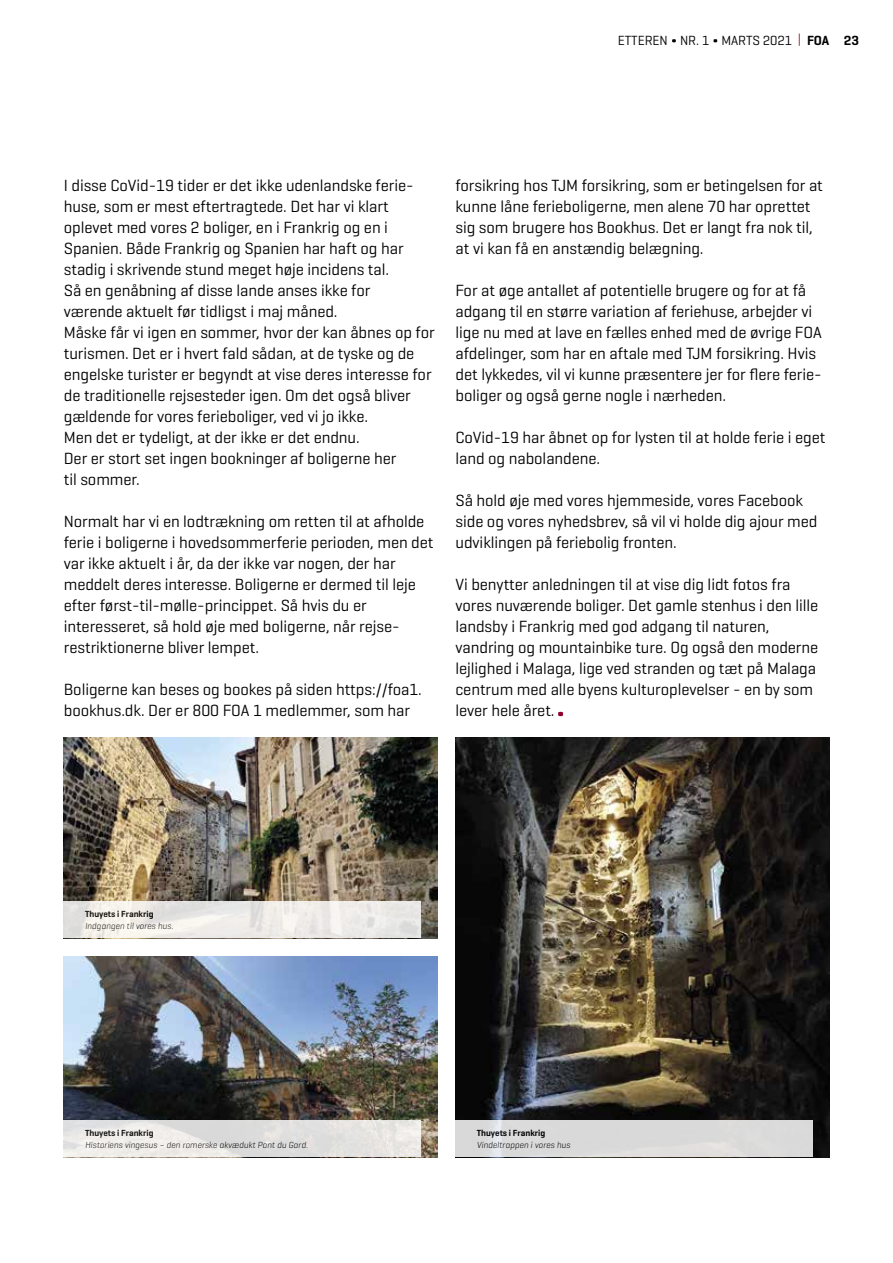
<style>
.page{position:relative;width:893px;height:1263px;background:#fff}
.page>*{position:absolute;margin:0;border:0;box-sizing:border-box;transform-origin:0 0}
.t1{font:16.5px/21px "Geogrotesque";letter-spacing:-.005em;color:#000}
.t2{font:13.5px "Geogrotesque";letter-spacing:-.005em;color:#000}
.t3{font:italic 300 9px "Geogrotesque";color:#000}
.t4{font:600 9px "Geogrotesque";color:#000}
.s1{color:#9b2834}
.s2{font-weight:600}
</style>
<div class="page">
<svg style="left:672px;top:39px;width:4px;height:3px"></svg>
<svg style="left:713px;top:39px;width:4px;height:3px"></svg>
<img style="left:455px;top:737px;width:374px;height:420px">
<img style="left:64px;top:737px;width:373px;height:201px">
<img style="left:64px;top:956px;width:373px;height:201px">
<svg style="left:558px;top:712px;width:5px;height:4px"></svg>
<svg style="left:64px;top:1121px;width:357px;height:36px;background:#e5e4e2"></svg>
<svg style="left:64px;top:902px;width:357px;height:36px;background:#eceae6"></svg>
<div style="left:455px;top:1121px;width:358px;height:36px;background:#d9d9d9"></div>
<p class="t2" style="left:618px;top:32px;width:243px">ETTEREN NR. 1 MARTS 2021 <span class="s1">|</span> <span class="s2">FOA 23</span></p>
<p class="t1" style="left:64px;top:174px;width:372px">I disse CoVid-19 tider er det ikke udenlandske ferie&shy;huse, som er mest eftertragtede. Det har vi klart oplevet med vores 2 boliger, en i Frankrig og en i Spanien. Både Frankrig og Spanien har haft og har stadig i skrivende stund meget høje incidens tal.<br>Så en genåbning af disse lande anses ikke for<br>værende aktuelt før tidligst i maj måned.<br>Måske får vi igen en sommer, hvor der kan åbnes op for turismen. Det er i hvert fald sådan, at de tyske og de engelske turister er begyndt at vise deres interesse for de traditionelle rejsesteder igen. Om det også bliver gældende for vores ferieboliger, ved vi jo ikke.<br>Men det er tydeligt, at der ikke er det endnu.<br>Der er stort set ingen bookninger af boligerne her<br>til sommer.</p>
<p class="t1" style="left:64px;top:511px;width:371px">Normalt har vi en lodtrækning om retten til at afholde ferie i boligerne i hovedsommerferie perioden, men det var ikke aktuelt i år, da der ikke var nogen, der har meddelt deres interesse. Boligerne er dermed til leje efter først-til-mølle-princippet. Så hvis du er interesseret, så hold øje med boligerne, når rejse&shy;restriktionerne bliver lempet.</p>
<p class="t1" style="left:64px;top:679px;width:360px">Boligerne kan beses og bookes på siden https://foa1. bookhus.dk. Der er 800 FOA 1 medlemmer, som har</p>
<p class="t1" style="left:455px;top:175px;width:369px">forsikring hos TJM forsikring, som er betingelsen for at kunne låne ferieboligerne, men alene 70 har oprettet sig som brugere hos Bookhus. Det er langt fra nok til, at vi kan få en anstændig belægning.</p>
<p class="t1" style="left:455px;top:280px;width:368px">For at øge antallet af potentielle brugere og for at få adgang til en større variation af feriehuse, arbejder vi lige nu med at lave en fælles enhed med de øvrige FOA afdelinger, som har en aftale med TJM forsikring. Hvis det lykkedes, vil vi kunne præsentere jer for flere ferie&shy;boliger og også gerne nogle i nærheden.</p>
<p class="t1" style="left:455px;top:427px;width:372px">CoVid-19 har åbnet op for lysten til at holde ferie i eget land og nabolandene.</p>
<p class="t1" style="left:455px;top:490px;width:363px">Så hold øje med vores hjemmeside, vores Facebook side og vores nyhedsbrev, så vil vi holde dig ajour med udviklingen på feriebolig fronten.</p>
<p class="t1" style="left:455px;top:574px;width:364px">Vi benytter anledningen til at vise dig lidt fotos fra vores nuværende boliger. Det gamle stenhus i den lille landsby i Frankrig med god adgang til naturen, vandring og mountainbike ture. Og også den moderne lejlighed i Malaga, lige ved stranden og tæt på Malaga centrum med alle byens kulturoplevelser - en by som lever hele året.</p>
<p class="t4" style="left:85px;top:908px;width:70px">Thuyets i Frankrig</p>
<p class="t3" style="left:85px;top:920px;width:90px">Indgangen til vores hus.</p>
<p class="t4" style="left:85px;top:1127px;width:70px">Thuyets i Frankrig</p>
<p class="t3" style="left:85px;top:1139px;width:224px">Historiens vingesus – den romerske akvædukt Pont du Gard.</p>
<p class="t4" style="left:477px;top:1127px;width:70px">Thuyets i Frankrig</p>
<p class="t3" style="left:477px;top:1139px;width:95px">Vindeltrappen i vores hus</p>
</div>
